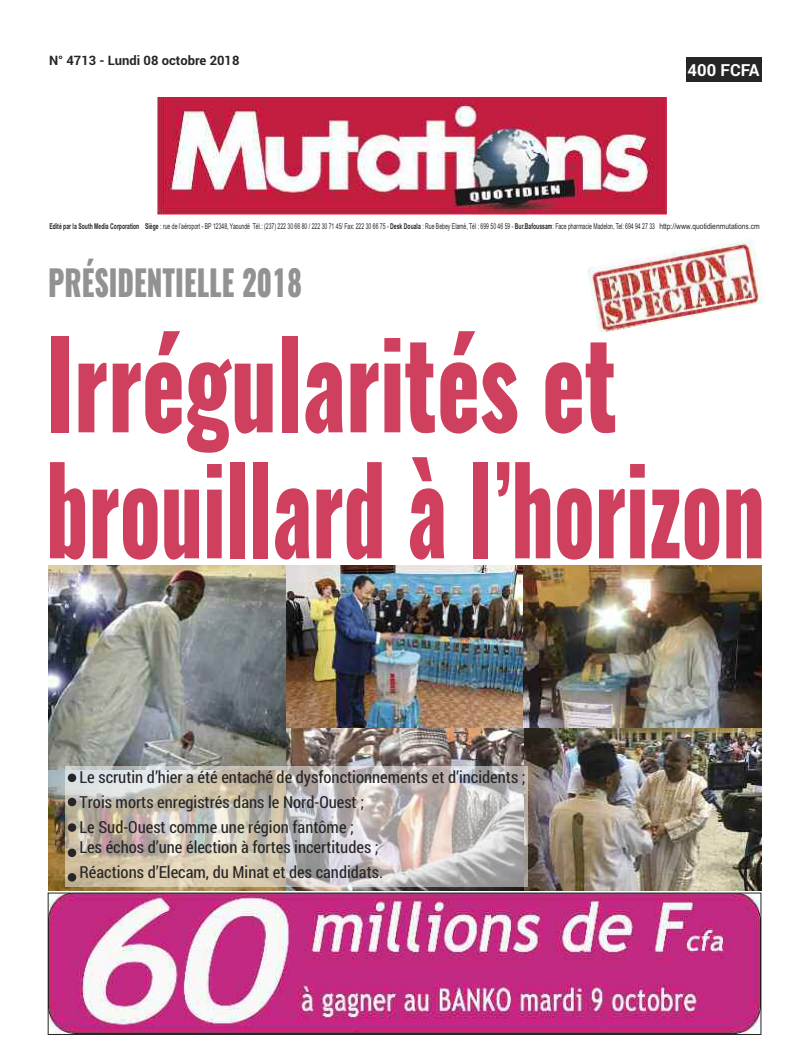
<style>
.page{position:relative;width:808px;height:1063px;background:#fff}
.page>*{position:absolute;margin:0;border:0;box-sizing:border-box;transform-origin:0 0}
.t1{font:800 118.8px/126px "Oswald";color:#ce405d;scale:.74 1}
.t2{font:800 35.4px "Oswald";color:#939293;scale:.78 1}
.t3{font:16.6px/25px "Roboto Condensed";color:#272526}
.t4{font:700 16.6px "Roboto";color:#fff}
.t5{font:700 13px "Roboto";color:#272526}
.t6{font:8px "Arial";color:#272526;scale:.64 1}
.s1{font-weight:700}
</style>
<div class="page">
<img style="left:48px;top:565px;width:713px;height:325px">
<div style="left:686px;top:58px;width:75px;height:24px;background:#272526"></div>
<img style="left:157px;top:98px;width:509px;height:116px">
<img style="left:50px;top:895px;width:709px;height:138px">
<div style="left:48px;top:893px;width:713px;height:142px;border:1px solid #272526"></div>
<div style="left:65px;top:767px;width:462px;height:120px;background:#fff;opacity:.5"></div>
<div style="left:68px;top:774px;width:8px;height:8px;background:#272526;border-radius:50%"></div>
<div style="left:68px;top:798px;width:8px;height:8px;background:#272526;border-radius:50%"></div>
<div style="left:68px;top:823px;width:8px;height:9px;background:#272526;border-radius:50%"></div>
<div style="left:68px;top:849px;width:8px;height:8px;background:#272526;border-radius:50%"></div>
<div style="left:68px;top:873px;width:8px;height:9px;background:#272526;border-radius:50%"></div>
<img style="left:587px;top:240px;width:176px;height:92px">
<h3 class="t5" style="left:49px;top:53px;width:192px">N° 4713 - Lundi 08 octobre 2018</h3>
<h3 class="t4" style="left:688px;top:61px;width:73px">400 FCFA</h3>
<p class="t6" style="left:49px;top:221px;width:1112px"><span class="s1">Edité par la South Media Corporation Siège</span> : rue de l’aéroport - BP 12348, Yaoundé Tél.: (237) 222 30 66 80 / 222 30 71 45/ Fax: 222 30 66 75 - <span class="s1">Desk Douala</span> : Rue Bebey Elamè, Tél : 699 50 46 59 - <span class="s1">Bur.Bafoussam</span>: Face pharmacie Madelon, Tel: 694 94 27 33 http://www.quotidienmutations.cm</p>
<h2 class="t2" style="left:48px;top:264px;width:328px">PRÉSIDENTIELLE 2018</h2>
<h1 class="t1" style="left:46px;top:328px;width:973px">Irrégularités et brouillard à l’horizon</h1>
<h3 class="t3" style="left:80px;top:765px;width:448px">Le scrutin d’hier a été entaché de dysfonctionnements et d’incidents ;<br>Trois morts enregistrés dans le Nord-Ouest ;<br>Le Sud-Ouest comme une région fantôme ;</h3>
<h3 class="t3" style="left:80px;top:835px;width:305px">Les échos d’une élection à fortes incertitudes ;<br>Réactions d’Elecam, du Minat et des candidats.</h3>
</div>
